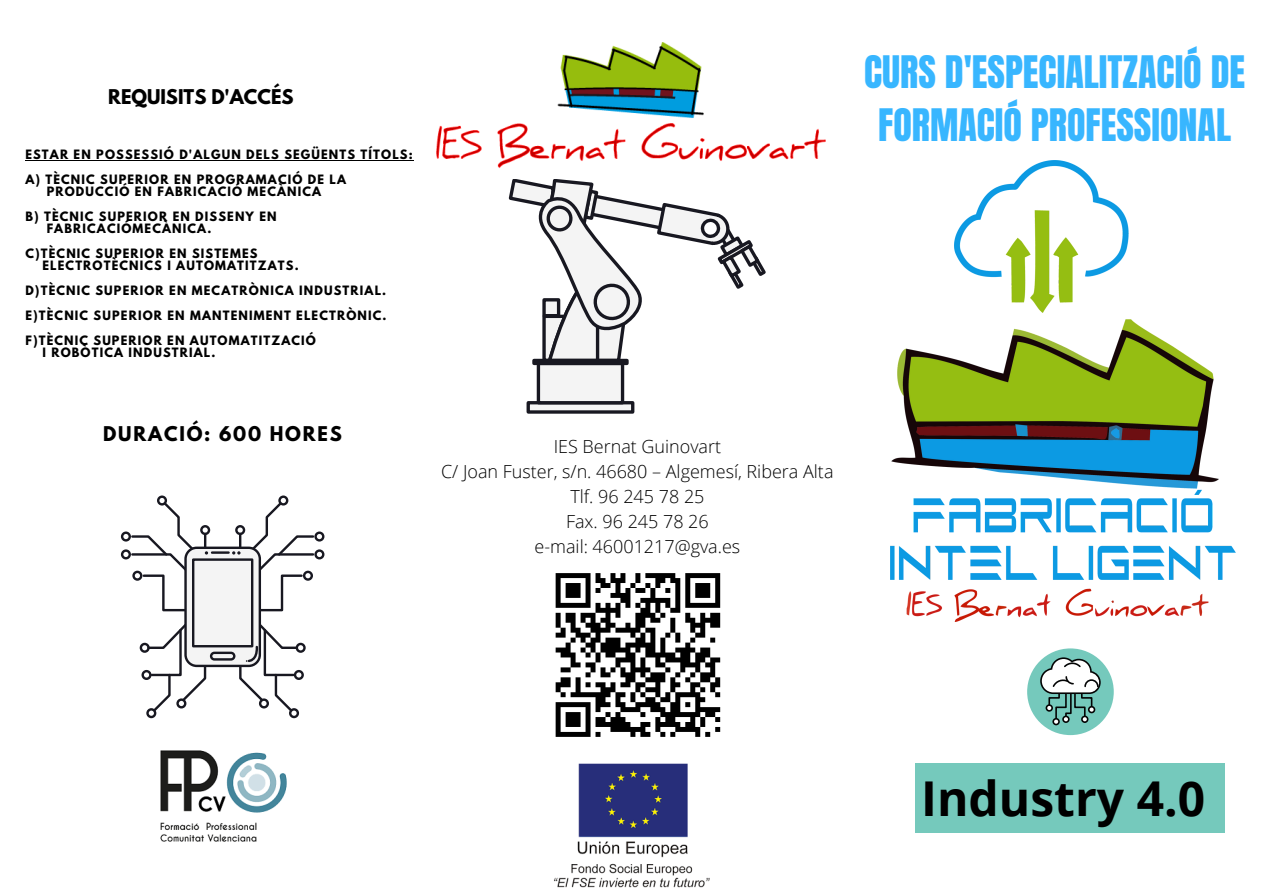
<style>
.page{position:relative;width:1263px;height:894px;background:#fff}
.page>*{position:absolute;margin:0;border:0;box-sizing:border-box;transform-origin:0 0}
.t1{font:700 48px "Open Sans";color:#000}
.t2{font:38.1px/52.8px "Anton";color:#38b6ff;text-align:center}
.t3{font:300 18px "Open Sans";color:#000}
.t4{font:700 18px "League Spartan";color:#000}
.t5{font:700 18px "League Spartan";letter-spacing:.1em;color:#000}
.t6{font:700 11.4px "League Spartan";letter-spacing:.1em;color:#000}
</style>
<div class="page">
<div style="left:528px;top:402px;width:105px;height:10px;background:#f4f4f4"></div>
<div style="left:527px;top:401px;width:107px;height:12px;border:3px solid #181821"></div>
<div style="left:538px;top:363px;width:84px;height:39px;background:#f4f4f4"></div>
<div style="left:537px;top:361px;width:87px;height:43px;border:3px solid #181821"></div>
<div style="left:532px;top:358px;width:97px;height:7px;border:3px solid #181821"></div>
<svg style="left:509px;top:179px;width:257px;height:185px"></svg>
<div style="left:916px;top:762px;width:309px;height:70px;background:#75c9bc"></div>
<div style="left:1027px;top:648px;width:87px;height:86px;background:#75c9bc;border-radius:50%"></div>
<div style="left:1052px;top:717px;width:8px;height:8px;border:2px solid #040505;border-radius:50%"></div>
<svg style="left:1040px;top:657px;width:61px;height:67px"></svg>
<img style="left:437px;top:43px;width:389px;height:126px">
<div style="left:278px;top:495px;width:10px;height:10px;border:2px solid #181821;border-radius:50%"></div>
<div style="left:314px;top:531px;width:10px;height:10px;border:2px solid #181821;border-radius:50%"></div>
<div style="left:314px;top:549px;width:10px;height:10px;border:2px solid #181821;border-radius:50%"></div>
<div style="left:289px;top:708px;width:10px;height:10px;border:2px solid #181821;border-radius:50%"></div>
<div style="left:157px;top:495px;width:10px;height:10px;border:2px solid #181821;border-radius:50%"></div>
<div style="left:121px;top:531px;width:10px;height:10px;border:2px solid #181821;border-radius:50%"></div>
<div style="left:121px;top:549px;width:10px;height:10px;border:2px solid #181821;border-radius:50%"></div>
<div style="left:146px;top:708px;width:10px;height:10px;border:2px solid #181821;border-radius:50%"></div>
<svg style="left:130px;top:500px;width:185px;height:213px"></svg>
<img style="left:554px;top:763px;width:156px;height:125px">
<img style="left:160px;top:750px;width:127px;height:92px">
<img style="left:890px;top:160px;width:345px;height:461px">
<img style="left:555px;top:573px;width:166px;height:164px">
<hr style="left:25px;top:160px;width:389px;height:1px;background:#000">
<p class="t4" style="left:108px;top:88px;width:187px">REQUISITS D'ACCÉS</p>
<p class="t6" style="left:25px;top:148px;width:389px">ESTAR EN POSSESSIÓ D'ALGUN DELS SEGÜENTS TÍTOLS:</p>
<p class="t6" style="left:25px;top:173px;width:322px">A) TÈCNIC SUPERIOR EN PROGRAMACIÓ DE LA</p>
<p class="t6" style="left:47px;top:186px;width:276px">PRODUCCIÓ EN FABRICACIÓ MECÀNICA</p>
<p class="t6" style="left:25px;top:210px;width:253px">B) TÈCNIC SUPERIOR EN DISSENY EN</p>
<p class="t6" style="left:47px;top:223px;width:166px">FABRICACIÓMECÀNICA.</p>
<p class="t6" style="left:25px;top:248px;width:234px">C)TÈCNIC SUPERIOR EN SISTEMES</p>
<p class="t6" style="left:42px;top:260px;width:258px">ELECTROTÈCNICS I AUTOMATITZATS.</p>
<p class="t6" style="left:25px;top:285px;width:362px">D)TÈCNIC SUPERIOR EN MECATRÒNICA INDUSTRIAL.</p>
<p class="t6" style="left:25px;top:309px;width:363px">E)TÈCNIC SUPERIOR EN MANTENIMENT ELECTRÒNIC.</p>
<p class="t6" style="left:25px;top:334px;width:292px">F)TÈCNIC SUPERIOR EN AUTOMATITZACIÓ</p>
<p class="t6" style="left:42px;top:347px;width:175px">I ROBÒTICA INDUSTRIAL.</p>
<p class="t5" style="left:103px;top:424px;width:240px">DURACIÓ: 600 HORES</p>
<p class="t3" style="left:554px;top:434px;width:169px">IES Bernat Guinovart</p>
<p class="t3" style="left:441px;top:459px;width:394px">C/ Joan Fuster, s/n. 46680 – Algemesí, Ribera Alta</p>
<p class="t3" style="left:570px;top:483px;width:136px">Tlf. 96 245 78 25</p>
<p class="t3" style="left:566px;top:508px;width:144px">Fax. 96 245 78 26</p>
<p class="t3" style="left:535px;top:533px;width:207px">e-mail: 46001217@gva.es</p>
<p class="t2" style="left:864px;top:46px;width:382px">CURS D'ESPECIALITZACIÓ DE<br>FORMACIÓ PROFESSIONAL</p>
<p class="t1" style="left:921px;top:764px;width:285px">Industry 4.0</p>
</div>
